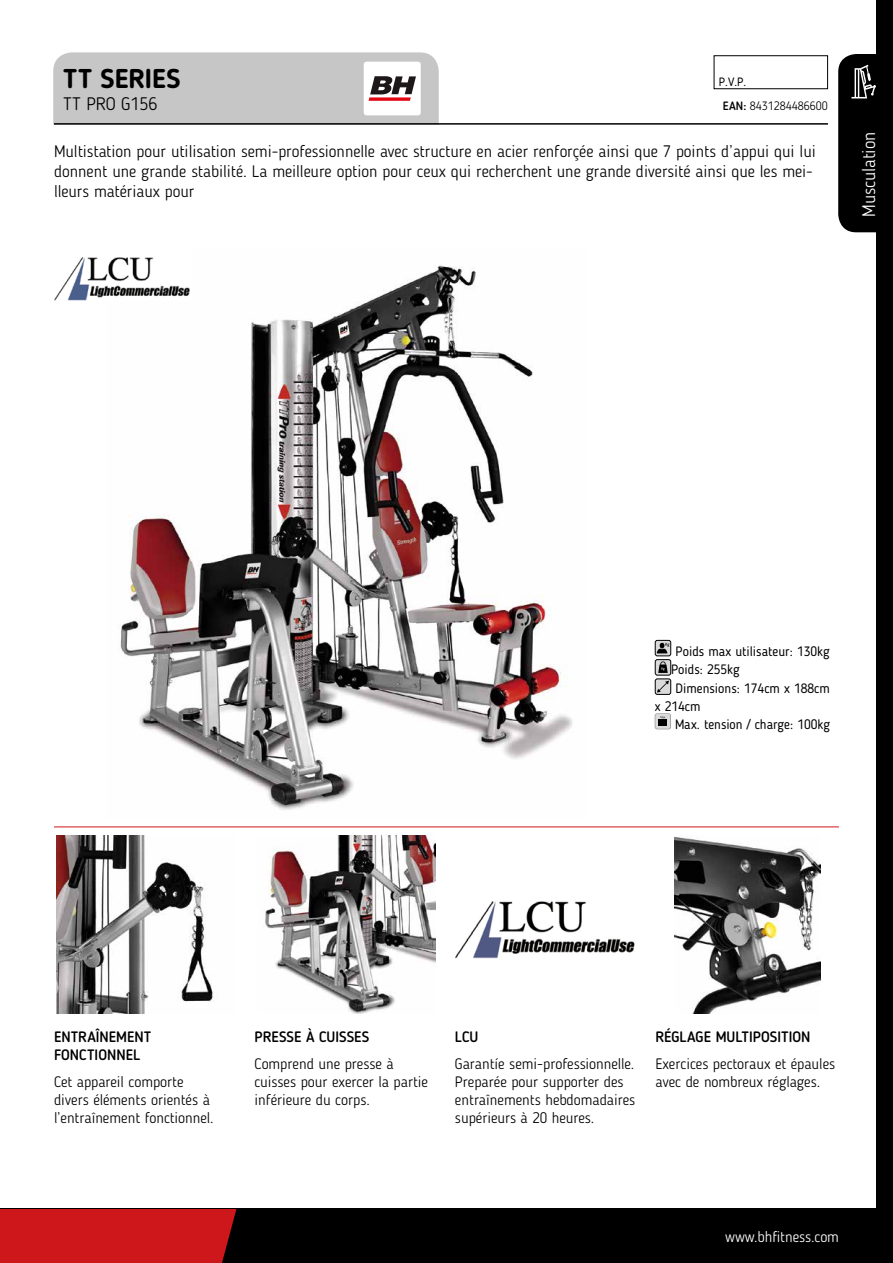
<style>
.page{position:relative;width:893px;height:1263px;background:#fff}
.page>*{position:absolute;margin:0;border:0;box-sizing:border-box;transform-origin:0 0}
.t1{font:700 27px "Blogger Sans";color:#000}
.t2{font:300 18px "Blogger Sans";color:#fff}
.t3{font:300 18px "Blogger Sans";color:#000}
.t4{font:300 16.5px/19.8px "Blogger Sans";color:#000}
.t5{font:300 15px/18px "Blogger Sans";color:#000}
.t6{font:500 15px/18px "Blogger Sans";color:#000}
.t7{font:300 15px "Blogger Sans";color:#fff}
.t8{font:13.5px "Blogger Sans";color:#000}
.t9{font:300 12px "Blogger Sans";color:#000}
.t10{font:12px "Blogger Sans";color:#000}
.s1{font-weight:500}
</style>
<div class="page">
<img style="left:120px;top:265px;width:453px;height:545px">
<img style="left:57px;top:835px;width:156px;height:179px">
<img style="left:265px;top:835px;width:170px;height:179px">
<img style="left:455px;top:901px;width:180px;height:57px">
<img style="left:674px;top:836px;width:146px;height:178px">
<hr style="left:54px;top:123px;width:774px;height:2px;background:#000">
<hr style="left:54px;top:826px;width:785px;height:1px;background:#cd171a">
<svg style="left:53px;top:52px;width:386px;height:73px;background:#c4c2c3"></svg>
<div style="left:0;top:1209px;width:893px;height:54px;background:#000"></div>
<div style="left:0;top:1209px;width:236px;height:54px;background:#cd171a"></div>
<div style="left:876px;top:0;width:17px;height:1263px;background:#000"></div>
<svg style="left:655px;top:640px;width:16px;height:16px"></svg>
<div style="left:655px;top:640px;width:16px;height:16px;border:1px solid #000;border-radius:2px"></div>
<svg style="left:657px;top:643px;width:12px;height:10px"></svg>
<div style="left:655px;top:660px;width:16px;height:15px;background:#dadada;border-radius:2px"></div>
<div style="left:655px;top:659px;width:16px;height:16px;border:1px solid #000;border-radius:2px"></div>
<svg style="left:658px;top:661px;width:10px;height:12px"></svg>
<div style="left:655px;top:679px;width:16px;height:15px;background:#dadada;border-radius:2px"></div>
<div style="left:655px;top:678px;width:16px;height:17px;border:1px solid #000;border-radius:2px"></div>
<svg style="left:657px;top:681px;width:12px;height:12px"></svg>
<svg style="left:655px;top:714px;width:16px;height:15px"></svg>
<div style="left:714px;top:55px;width:114px;height:34px;border:1px solid #000"></div>
<svg style="left:838px;top:54px;width:38px;height:178px;background:#0f0f0f"></svg>
<img style="left:54px;top:257px;width:138px;height:43px">
<h1 class="t1" style="left:63px;top:62px;width:119px">TT SERIES</h1>
<p class="t3" style="left:63px;top:93px;width:96px">TT PRO G156</p>
<p class="t4" style="left:54px;top:141px;width:763px">Multistation pour utilisation semi-professionnelle avec structure en acier renforçée ainsi que 7 points d’appui qui lui donnent une grande stabilité. La meilleure option pour ceux qui recherchent une grande diversité ainsi que les mei&shy;lleurs matériaux pour</p>
<p class="t10" style="left:719px;top:75px;width:29px">P.V.P.</p>
<p class="t9" style="left:723px;top:98px;width:107px"><span class="s1">EAN:</span> 8431284486600</p>
<p class="t2" style="left:858px;top:217px;width:87px;rotate:-90deg">Musculation</p>
<p class="t8" style="left:676px;top:643px;width:156px">Poids max utilisateur: 130kg</p>
<p class="t8" style="left:671px;top:661px;width:70px">Poids: 255kg</p>
<p class="t8" style="left:676px;top:680px;width:156px">Dimensions: 174cm x 188cm</p>
<p class="t8" style="left:655px;top:698px;width:47px">x 214cm</p>
<p class="t8" style="left:675px;top:716px;width:157px">Max. tension / charge: 100kg</p>
<p class="t6" style="left:54px;top:1028px;width:99px">ENTRAÎNEMENT<br>FONCTIONNEL</p>
<p class="t5" style="left:54px;top:1072px;width:161px">Cet appareil comporte divers éléments orientés à l’entraînement fonctionnel.</p>
<p class="t6" style="left:254px;top:1028px;width:117px">PRESSE À CUISSES</p>
<p class="t5" style="left:254px;top:1054px;width:175px">Comprend une presse à cuisses pour exercer la partie inférieure du corps.</p>
<p class="t6" style="left:455px;top:1028px;width:25px">LCU</p>
<p class="t5" style="left:455px;top:1054px;width:182px">Garantíe semi-professionnelle.<br>Preparée pour supporter des entraînements hebdomadaires supérieurs à 20 heures.</p>
<p class="t6" style="left:655px;top:1028px;width:156px">RÉGLAGE MULTIPOSITION</p>
<p class="t5" style="left:655px;top:1054px;width:181px">Exercices pectoraux et épaules avec de nombreux réglages.</p>
<p class="t7" style="left:725px;top:1228px;width:115px">www.bhfitness.com</p>
</div>
